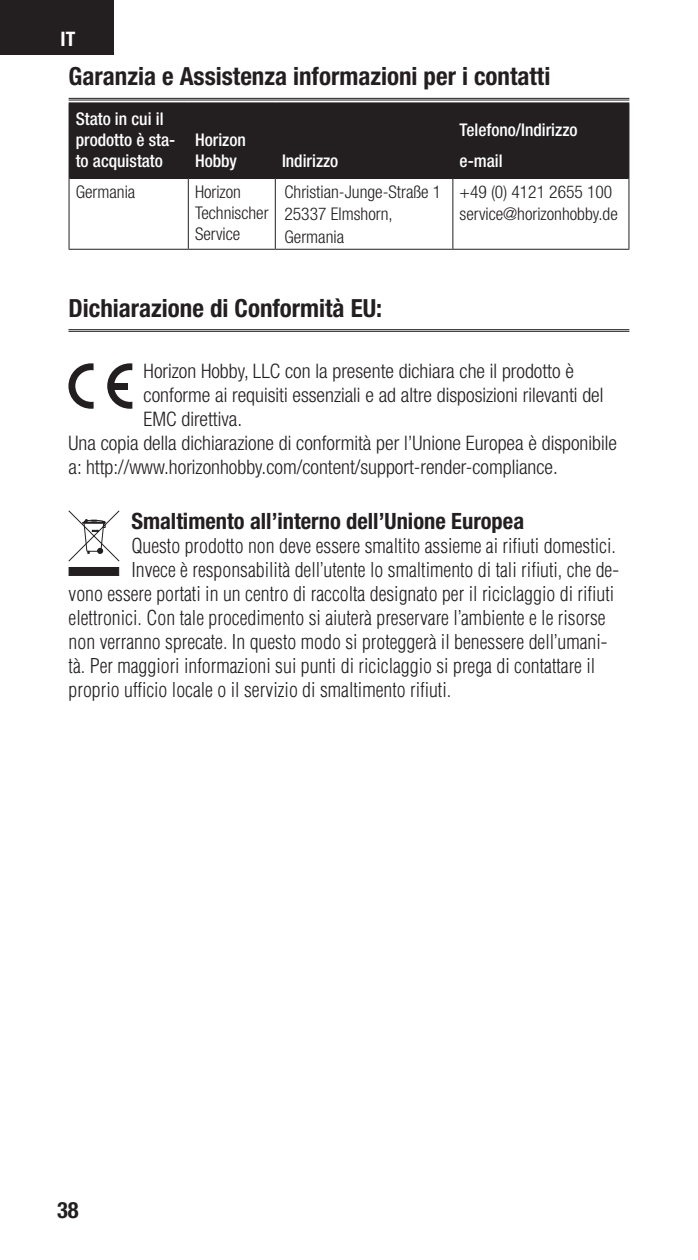
<style>
.page{position:relative;width:698px;height:1260px;background:#fff}
.page>*{position:absolute;margin:0;border:0;box-sizing:border-box;transform-origin:0 0}
.t1{font:700 condensed 25px "Helvetica Neue LT Std";color:#231f20}
.t2{font:700 condensed 22.5px "Helvetica Neue LT Std";color:#231f20}
.t3{font:300 condensed 20px "Helvetica LT Std";color:#231f20}
.t4{font:300 condensed 20px "Helvetica Neue LT Std";color:#231f20}
.t5{font:700 condensed 20px "Helvetica Neue LT Std";color:#fff}
.t6{font:300 condensed 17.5px/22.5px "Helvetica Neue LT Std";color:#231f20}
.t7{font:500 condensed 17.5px/21px "Helvetica Neue LT Std";color:#fff}
</style>
<div class="page">
<div style="left:0;top:0;width:113px;height:55px;background:#231f20"></div>
<div style="left:70px;top:104px;width:558px;height:74px;background:#231f20"></div>
<hr style="left:69px;top:103px;width:119px;height:1px;background:#231f20">
<hr style="left:69px;top:103px;width:1px;height:75px;background:#231f20">
<hr style="left:69px;top:178px;width:1px;height:71px;background:#231f20">
<hr style="left:188px;top:103px;width:87px;height:1px;background:#231f20">
<hr style="left:188px;top:103px;width:1px;height:75px;background:#231f20">
<hr style="left:275px;top:103px;width:178px;height:1px;background:#231f20">
<hr style="left:275px;top:103px;width:1px;height:75px;background:#231f20">
<hr style="left:453px;top:103px;width:176px;height:1px;background:#231f20">
<hr style="left:452px;top:103px;width:1px;height:75px;background:#231f20">
<hr style="left:628px;top:103px;width:1px;height:75px;background:#231f20">
<hr style="left:188px;top:179px;width:1px;height:70px;background:#231f20">
<hr style="left:275px;top:179px;width:1px;height:70px;background:#231f20">
<hr style="left:452px;top:179px;width:1px;height:70px;background:#231f20">
<hr style="left:628px;top:178px;width:1px;height:71px;background:#231f20">
<hr style="left:69px;top:249px;width:119px;height:1px;background:#231f20">
<hr style="left:188px;top:249px;width:87px;height:1px;background:#231f20">
<hr style="left:275px;top:249px;width:178px;height:1px;background:#231f20">
<hr style="left:453px;top:249px;width:176px;height:1px;background:#231f20">
<hr style="left:69px;top:178px;width:119px;height:1px;background:#231f20">
<hr style="left:188px;top:178px;width:87px;height:1px;background:#231f20">
<hr style="left:275px;top:178px;width:178px;height:1px;background:#231f20">
<hr style="left:453px;top:178px;width:175px;height:1px;background:#231f20">
<hr style="left:69px;top:98px;width:560px;height:1px;background:#231f20">
<hr style="left:69px;top:100px;width:560px;height:1px;background:#231f20">
<div style="left:69px;top:567px;width:50px;height:9px;background:#231f20"></div>
<svg style="left:68px;top:510px;width:52px;height:52px"></svg>
<svg style="left:68px;top:363px;width:26px;height:46px"></svg>
<svg style="left:107px;top:363px;width:25px;height:46px"></svg>
<hr style="left:68px;top:329px;width:561px;height:1px;background:#231f20">
<hr style="left:68px;top:331px;width:561px;height:1px;background:#231f20">
<p class="t5" style="left:61px;top:27px;width:16px">IT</p>
<p class="t1" style="left:69px;top:61px;width:483px">Garanzia e Assistenza informazioni per i contatti</p>
<p class="t7" style="left:76px;top:108px;width:101px">Stato in cui il prodotto è sta&shy;to acquistato</p>
<p class="t7" style="left:195px;top:129px;width:52px">Horizon<br>Hobby</p>
<p class="t7" style="left:282px;top:150px;width:58px">Indirizzo</p>
<p class="t7" style="left:459px;top:113px;width:119px;line-height:31.5px">Telefono/Indirizzo e-mail</p>
<p class="t6" style="left:76px;top:180px;width:61px">Germania</p>
<p class="t6" style="left:195px;top:181px;width:75px;line-height:21px">Horizon<br>Technischer<br>Service</p>
<p class="t6" style="left:284px;top:180px;width:158px">Christian-Junge-Straße 1<br>25337 Elmshorn,<br>Germania</p>
<p class="t6" style="left:459px;top:180px;width:160px">+49 (0) 4121 2655 100 service@horizonhobby.de</p>
<p class="t1" style="left:68px;top:293px;width:315px">Dichiarazione di Conformità EU:</p>
<p class="t4" style="left:144px;top:359px;width:432px">Horizon Hobby, LLC con la presente dichiara che il prodotto è</p>
<p class="t4" style="left:144px;top:383px;width:461px">conforme ai requisiti essenziali e ad altre disposizioni rilevanti del</p>
<p class="t4" style="left:144px;top:407px;width:100px">EMC direttiva.</p>
<p class="t4" style="left:69px;top:431px;width:549px">Una copia della dichiarazione di conformità per l’Unione Europea è disponibile</p>
<p class="t4" style="left:69px;top:455px;width:491px">a: http://www.horizonhobby.com/content/support-render-compliance.</p>
<p class="t2" style="left:131px;top:507px;width:394px">Smaltimento all’interno dell’Unione Europea</p>
<p class="t3" style="left:131px;top:533px;width:486px">Questo prodotto non deve essere smaltito assieme ai rifiuti domestici.</p>
<p class="t3" style="left:131px;top:557px;width:489px">Invece è responsabilità dell’utente lo smaltimento di tali rifiuti, che de-</p>
<p class="t3" style="left:69px;top:581px;width:547px">vono essere portati in un centro di raccolta designato per il riciclaggio di rifiuti</p>
<p class="t3" style="left:69px;top:605px;width:538px">elettronici. Con tale procedimento si aiuterà preservare l’ambiente e le risorse</p>
<p class="t3" style="left:69px;top:629px;width:540px">non verranno sprecate. In questo modo si proteggerà il benessere dell’umani-</p>
<p class="t3" style="left:69px;top:653px;width:528px">tà. Per maggiori informazioni sui punti di riciclaggio si prega di contattare il</p>
<p class="t3" style="left:69px;top:677px;width:384px">proprio ufficio locale o il servizio di smaltimento rifiuti.</p>
<p class="t2" style="left:57px;top:1196px;width:23px">38</p>
</div>
